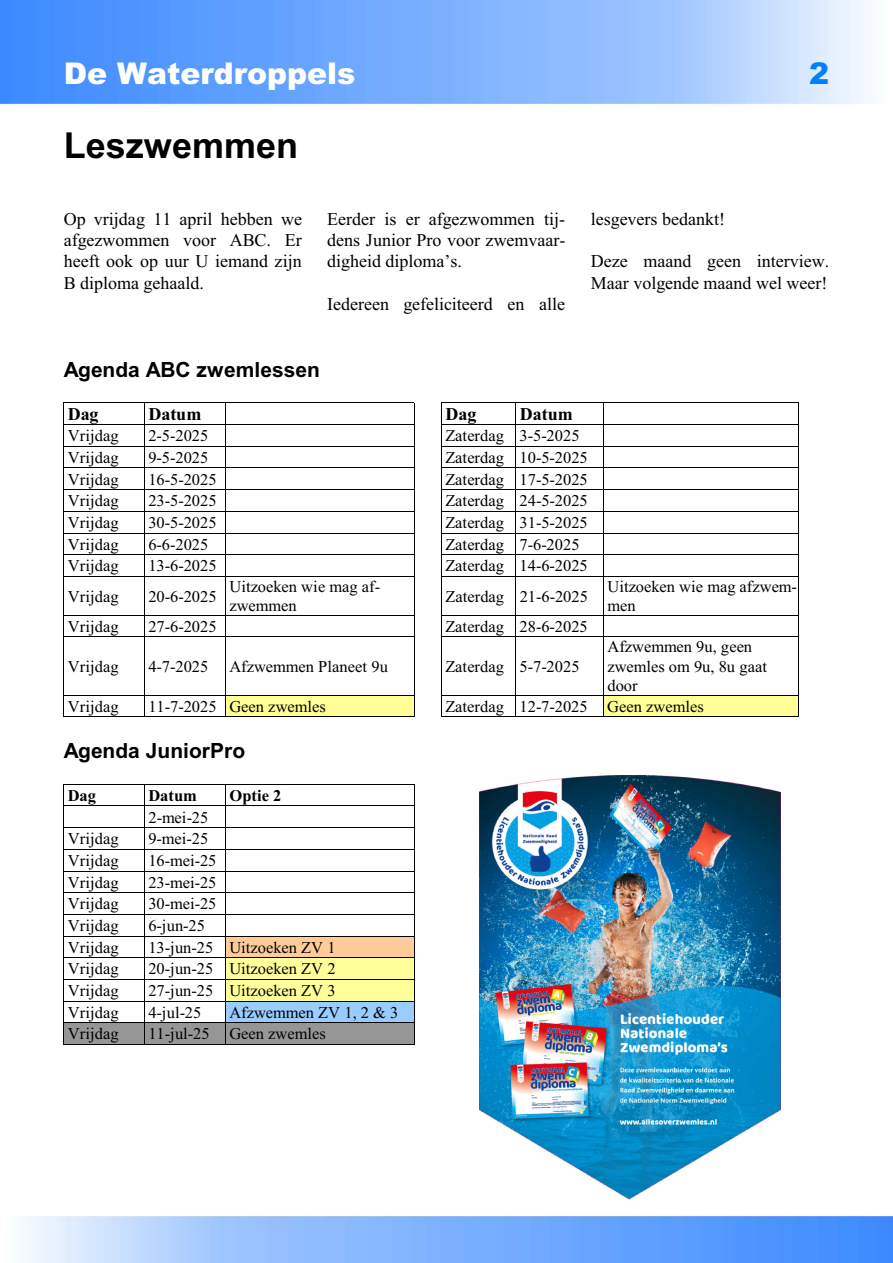
<style>
.page{position:relative;width:893px;height:1263px;background:#fff}
.page>*{position:absolute;margin:0;border:0;box-sizing:border-box;transform-origin:0 0}
.t1{font:700 36px "Arial";color:#000}
.t2{font:900 30px "Arial";color:#fff}
.t3{font:900 30px "Arial";color:#0080ff}
.t4{font:700 21px "Arial";color:#000}
.t5{font:18px/21.3px "Times New Roman";color:#000;text-align:justify}
.t6{font:700 18px "Times New Roman";color:#000}
.t7{font:16.5px/19.5px "Times New Roman";color:#000}
.t8{font:700 16.5px "Times New Roman";color:#000}
</style>
<div class="page">
<img style="left:0;top:0;width:893px;height:1263px">
<div style="left:225px;top:695px;width:189px;height:22px;background:#ffff96"></div>
<div style="left:603px;top:695px;width:196px;height:22px;background:#ffff96"></div>
<div style="left:225px;top:936px;width:189px;height:22px;background:#fc9"></div>
<div style="left:225px;top:958px;width:189px;height:21px;background:#ff9"></div>
<div style="left:225px;top:979px;width:189px;height:22px;background:#ff9"></div>
<div style="left:225px;top:1001px;width:189px;height:22px;background:#9cf"></div>
<div style="left:64px;top:1023px;width:80px;height:21px;background:#969696"></div>
<div style="left:144px;top:1023px;width:81px;height:21px;background:#969696"></div>
<div style="left:225px;top:1023px;width:189px;height:21px;background:#969696"></div>
<img style="left:480px;top:775px;width:300px;height:424px">
<h2 class="t2" style="left:64px;top:63px;width:293px">De Waterdroppels</h2>
<h2 class="t3" style="left:809px;top:63px;width:21px">2</h2>
<h1 class="t1" style="left:64px;top:132px;width:236px">Leszwemmen</h1>
<p class="t5" style="left:64px;top:210px;width:240px">Op vrijdag 11 april hebben we afgezwommen voor ABC. Er heeft ook op uur U iemand zijn B diploma gehaald.</p>
<p class="t5" style="left:327px;top:210px;width:240px">Eerder is er afgezwommen tij&shy;dens Junior Pro voor zwemvaar&shy;digheid diploma’s.</p>
<p class="t5" style="left:327px;top:295px;width:239px">Iedereen gefeliciteerd en alle</p>
<p class="t5" style="left:591px;top:210px;width:136px">lesgevers bedankt!</p>
<p class="t5" style="left:591px;top:252px;width:240px">Deze maand geen interview.<br>Maar volgende maand wel weer!</p>
<p class="t4" style="left:64px;top:362px;width:258px">Agenda ABC zwemlessen</p>
<p class="t6" style="left:68px;top:408px;width:32px">Dag</p>
<p class="t6" style="left:148px;top:408px;width:54px">Datum</p>
<p class="t6" style="left:446px;top:408px;width:32px">Dag</p>
<p class="t6" style="left:520px;top:408px;width:54px">Datum</p>
<p class="t7" style="left:68px;top:427px;width:52px">Vrijdag</p>
<p class="t7" style="left:148px;top:427px;width:61px">2-5-2025</p>
<p class="t7" style="left:445px;top:427px;width:136px">Zaterdag 3-5-2025</p>
<p class="t7" style="left:68px;top:449px;width:52px">Vrijdag</p>
<p class="t7" style="left:148px;top:449px;width:61px">9-5-2025</p>
<p class="t7" style="left:445px;top:449px;width:144px">Zaterdag 10-5-2025</p>
<p class="t7" style="left:68px;top:471px;width:52px">Vrijdag</p>
<p class="t7" style="left:148px;top:471px;width:70px">16-5-2025</p>
<p class="t7" style="left:445px;top:471px;width:144px">Zaterdag 17-5-2025</p>
<p class="t7" style="left:68px;top:492px;width:52px">Vrijdag</p>
<p class="t7" style="left:148px;top:492px;width:70px">23-5-2025</p>
<p class="t7" style="left:445px;top:492px;width:144px">Zaterdag 24-5-2025</p>
<p class="t7" style="left:68px;top:514px;width:52px">Vrijdag</p>
<p class="t7" style="left:148px;top:514px;width:70px">30-5-2025</p>
<p class="t7" style="left:445px;top:514px;width:144px">Zaterdag 31-5-2025</p>
<p class="t7" style="left:68px;top:536px;width:52px">Vrijdag</p>
<p class="t7" style="left:148px;top:536px;width:61px">6-6-2025</p>
<p class="t7" style="left:445px;top:536px;width:136px">Zaterdag 7-6-2025</p>
<p class="t7" style="left:68px;top:558px;width:52px">Vrijdag</p>
<p class="t7" style="left:148px;top:558px;width:70px">13-6-2025</p>
<p class="t7" style="left:445px;top:558px;width:144px">Zaterdag 14-6-2025</p>
<p class="t7" style="left:68px;top:588px;width:52px">Vrijdag</p>
<p class="t7" style="left:148px;top:588px;width:70px">20-6-2025</p>
<p class="t7" style="left:230px;top:578px;width:152px">Uitzoeken wie mag af&shy;zwemmen</p>
<p class="t7" style="left:446px;top:588px;width:144px">Zaterdag 21-6-2025</p>
<p class="t7" style="left:607px;top:578px;width:191px">Uitzoeken wie mag afzwem&shy;men</p>
<p class="t7" style="left:68px;top:618px;width:52px">Vrijdag</p>
<p class="t7" style="left:148px;top:618px;width:70px">27-6-2025</p>
<p class="t7" style="left:445px;top:618px;width:144px">Zaterdag 28-6-2025</p>
<p class="t7" style="left:68px;top:658px;width:52px">Vrijdag</p>
<p class="t7" style="left:148px;top:658px;width:61px">4-7-2025</p>
<p class="t7" style="left:229px;top:658px;width:160px">Afzwemmen Planeet 9u</p>
<p class="t7" style="left:445px;top:658px;width:136px">Zaterdag 5-7-2025</p>
<p class="t7" style="left:607px;top:639px;width:161px">Afzwemmen 9u, geen zwemles om 9u, 8u gaat door</p>
<p class="t7" style="left:68px;top:698px;width:52px">Vrijdag</p>
<p class="t7" style="left:148px;top:698px;width:179px">11-7-2025 Geen zwemles</p>
<p class="t7" style="left:445px;top:698px;width:260px">Zaterdag 12-7-2025 Geen zwemles</p>
<p class="t4" style="left:64px;top:743px;width:183px">Agenda JuniorPro</p>
<p class="t8" style="left:68px;top:790px;width:30px">Dag</p>
<p class="t8" style="left:148px;top:790px;width:50px">Datum</p>
<p class="t8" style="left:229px;top:790px;width:54px">Optie 2</p>
<p class="t7" style="left:148px;top:809px;width:61px">2-mei-25</p>
<p class="t7" style="left:68px;top:830px;width:52px">Vrijdag</p>
<p class="t7" style="left:148px;top:830px;width:61px">9-mei-25</p>
<p class="t7" style="left:68px;top:852px;width:52px">Vrijdag</p>
<p class="t7" style="left:148px;top:852px;width:70px">16-mei-25</p>
<p class="t7" style="left:68px;top:874px;width:52px">Vrijdag</p>
<p class="t7" style="left:148px;top:874px;width:70px">23-mei-25</p>
<p class="t7" style="left:68px;top:895px;width:52px">Vrijdag</p>
<p class="t7" style="left:148px;top:895px;width:70px">30-mei-25</p>
<p class="t7" style="left:68px;top:917px;width:52px">Vrijdag</p>
<p class="t7" style="left:148px;top:917px;width:58px">6-jun-25</p>
<p class="t7" style="left:68px;top:939px;width:52px">Vrijdag</p>
<p class="t7" style="left:148px;top:939px;width:189px">13-jun-25 Uitzoeken ZV 1</p>
<p class="t7" style="left:68px;top:960px;width:52px">Vrijdag</p>
<p class="t7" style="left:148px;top:960px;width:189px">20-jun-25 Uitzoeken ZV 2</p>
<p class="t7" style="left:68px;top:982px;width:52px">Vrijdag</p>
<p class="t7" style="left:148px;top:982px;width:189px">27-jun-25 Uitzoeken ZV 3</p>
<p class="t7" style="left:68px;top:1004px;width:52px">Vrijdag</p>
<p class="t7" style="left:148px;top:1004px;width:55px">4-jul-25</p>
<p class="t7" style="left:229px;top:1004px;width:170px">Afzwemmen ZV 1, 2 &amp; 3</p>
<p class="t7" style="left:68px;top:1026px;width:52px">Vrijdag</p>
<p class="t7" style="left:148px;top:1026px;width:179px">11-jul-25 Geen zwemles</p>
</div>
